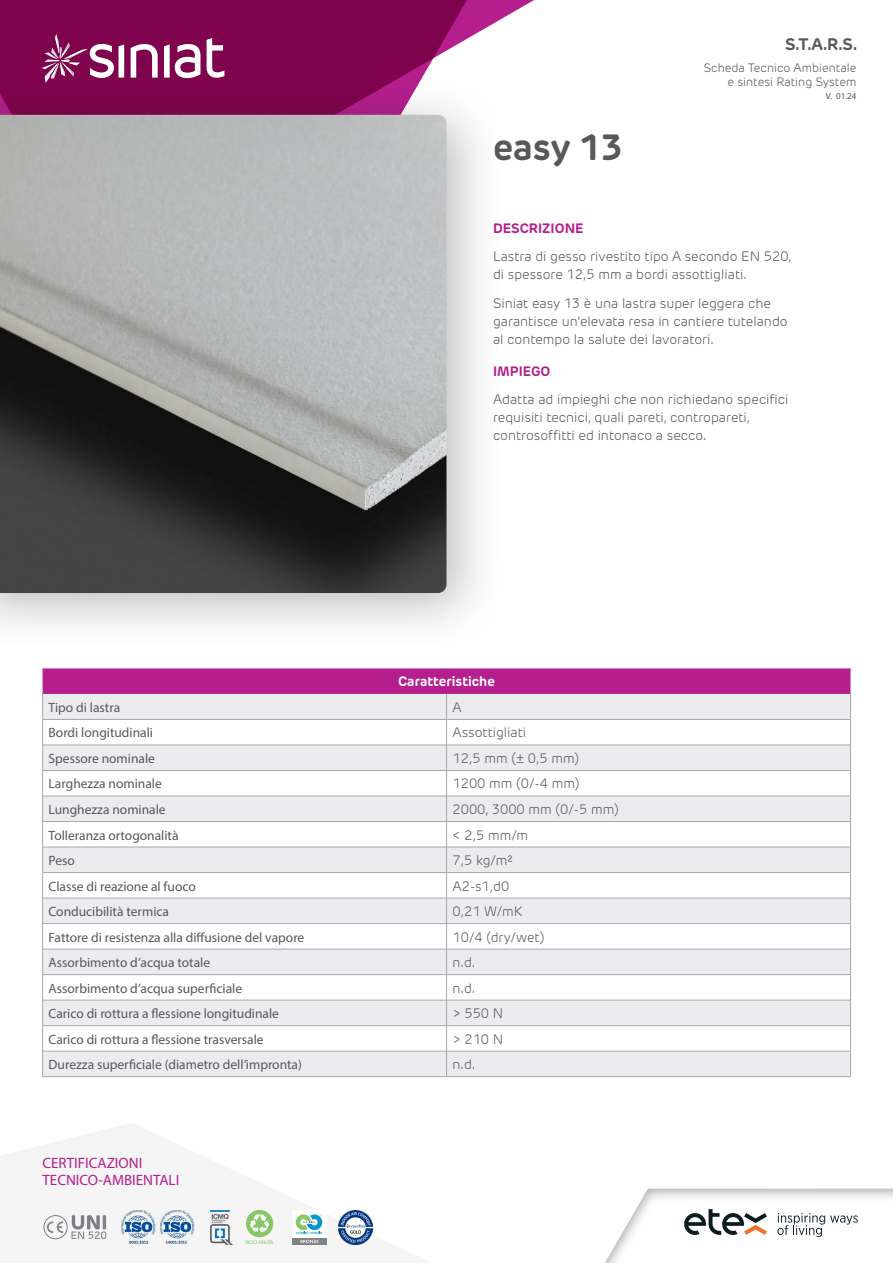
<style>
.page{position:relative;width:893px;height:1263px;background:#fff}
.page>*{position:absolute;margin:0;border:0;box-sizing:border-box;transform-origin:0 0}
.t1{font:700 36px "New Rubrik Edge";color:#57585a}
.t2{font:700 16.5px "New Rubrik Edge";color:#57585a}
.t3{font:15px/16.6px "Myriad Pro";color:#b41e8d}
.t4{font:300 13.5px/18px "New Rubrik Edge";color:#57585a}
.t5{font:13.5px "Myriad Pro";color:#57585a}
.t6{font:700 13.5px "New Rubrik Edge";color:#b41e8d}
.t7{font:700 13.5px "New Rubrik Edge";color:#fff}
.t8{font:300 12px/13.5px "New Rubrik Edge";color:#57585a;text-align:right}
.t9{font:9px "Myriad Pro";color:#57585a}
.t10{font:5.1px "Myriad Pro";letter-spacing:-.03em;color:#87c765}
</style>
<div class="page">
<img style="left:605px;top:1188px;width:288px;height:75px">
<svg style="left:777px;top:1213px;width:81px;height:24px"></svg>
<svg style="left:684px;top:1209px;width:83px;height:26px"></svg>
<svg style="left:43px;top:1210px;width:319px;height:35px;fill:#f5f5f6"></svg>
<svg style="left:0;top:0;width:534px;height:78px;background:#94286a"></svg>
<div style="left:0;top:78px;width:505px;height:573px;background:#231f20;opacity:.3"></div>
<img style="left:0;top:115px;width:446px;height:478px">
<div style="left:43px;top:668px;width:807px;height:26px;background:#b41e8d"></div>
<div style="left:43px;top:694px;width:807px;height:382px;background:#ececee"></div>
<svg style="left:43px;top:720px;width:807px;height:331px"></svg>
<hr style="left:43px;top:668px;width:404px;height:1px;background:#d291bf">
<hr style="left:447px;top:668px;width:404px;height:1px;background:#d291bf">
<hr style="left:43px;top:719px;width:404px;height:1px;background:#a8a9ad">
<hr style="left:447px;top:719px;width:404px;height:1px;background:#a8a9ad">
<hr style="left:43px;top:745px;width:404px;height:1px;background:#a8a9ad">
<hr style="left:447px;top:745px;width:404px;height:1px;background:#a8a9ad">
<hr style="left:43px;top:770px;width:404px;height:1px;background:#a8a9ad">
<hr style="left:447px;top:770px;width:404px;height:1px;background:#a8a9ad">
<hr style="left:43px;top:796px;width:404px;height:1px;background:#a8a9ad">
<hr style="left:447px;top:796px;width:404px;height:1px;background:#a8a9ad">
<hr style="left:43px;top:821px;width:404px;height:1px;background:#a8a9ad">
<hr style="left:447px;top:821px;width:404px;height:1px;background:#a8a9ad">
<hr style="left:43px;top:847px;width:404px;height:1px;background:#a8a9ad">
<hr style="left:447px;top:847px;width:404px;height:1px;background:#a8a9ad">
<hr style="left:43px;top:872px;width:404px;height:1px;background:#a8a9ad">
<hr style="left:447px;top:872px;width:404px;height:1px;background:#a8a9ad">
<hr style="left:43px;top:898px;width:404px;height:1px;background:#a8a9ad">
<hr style="left:447px;top:898px;width:404px;height:1px;background:#a8a9ad">
<hr style="left:43px;top:923px;width:404px;height:1px;background:#a8a9ad">
<hr style="left:447px;top:923px;width:404px;height:1px;background:#a8a9ad">
<hr style="left:43px;top:949px;width:404px;height:1px;background:#a8a9ad">
<hr style="left:447px;top:949px;width:404px;height:1px;background:#a8a9ad">
<hr style="left:43px;top:974px;width:404px;height:1px;background:#a8a9ad">
<hr style="left:447px;top:974px;width:404px;height:1px;background:#a8a9ad">
<hr style="left:43px;top:1000px;width:404px;height:1px;background:#a8a9ad">
<hr style="left:447px;top:1000px;width:404px;height:1px;background:#a8a9ad">
<hr style="left:43px;top:1025px;width:404px;height:1px;background:#a8a9ad">
<hr style="left:447px;top:1025px;width:404px;height:1px;background:#a8a9ad">
<hr style="left:43px;top:1051px;width:404px;height:1px;background:#a8a9ad">
<svg style="left:42px;top:668px;width:1px;height:408px"></svg>
<hr style="left:447px;top:1051px;width:404px;height:1px;background:#a8a9ad">
<svg style="left:850px;top:668px;width:1px;height:408px"></svg>
<hr style="left:43px;top:1076px;width:404px;height:1px;background:#a8a9ad">
<hr style="left:447px;top:1076px;width:404px;height:1px;background:#a8a9ad">
<svg style="left:446px;top:694px;width:1px;height:382px"></svg>
<svg style="left:90px;top:44px;width:34px;height:34px"></svg>
<svg style="left:131px;top:44px;width:27px;height:34px"></svg>
<svg style="left:164px;top:44px;width:36px;height:34px"></svg>
<svg style="left:207px;top:38px;width:17px;height:40px"></svg>
<img style="left:42px;top:79px;width:46px;height:3px">
<img style="left:42px;top:34px;width:46px;height:45px">
<img style="left:122px;top:1210px;width:72px;height:34px">
<div style="left:246px;top:1210px;width:27px;height:27px;background:#87c765;border-radius:50%"></div>
<svg style="left:250px;top:1214px;width:20px;height:19px"></svg>
<img style="left:339px;top:1210px;width:34px;height:34px">
<img style="left:210px;top:1210px;width:22px;height:34px">
<svg style="left:71px;top:1215px;width:35px;height:24px"></svg>
<svg style="left:47px;top:1221px;width:16px;height:12px"></svg>
<div style="left:44px;top:1215px;width:24px;height:24px;border:1px solid #7c7e87;border-radius:50%"></div>
<div style="left:292px;top:1239px;width:34px;height:5px;background:#808285"></div>
<div style="left:292px;top:1210px;width:34px;height:28px;background:#fff"></div>
<svg style="left:296px;top:1214px;width:26px;height:20px"></svg>
<svg style="left:300px;top:1240px;width:19px;height:3px"></svg>
<h1 class="t1" style="left:493px;top:125px;width:131px">easy 13</h1>
<p class="t2" style="left:785px;top:34px;width:74px">S.T.A.R.S.</p>
<p class="t8" style="left:704px;top:61px;width:154px">Scheda Tecnico Ambientale e sintesi Rating System</p>
<p class="t9" style="left:826px;top:90px;width:32px">V. 01.24</p>
<p class="t6" style="left:493px;top:219px;width:92px">DESCRIZIONE</p>
<p class="t4" style="left:493px;top:248px;width:300px">Lastra di gesso rivestito tipo A secondo EN 520, di spessore 12,5 mm a bordi assottigliati.</p>
<p class="t4" style="left:493px;top:294px;width:296px">Siniat easy 13 è una lastra super leggera che garantisce un'elevata resa in cantiere tutelando al contempo la salute dei lavoratori.</p>
<p class="t6" style="left:493px;top:362px;width:59px">IMPIEGO</p>
<p class="t4" style="left:493px;top:390px;width:297px">Adatta ad impieghi che non richiedano specifici requisiti tecnici, quali pareti, contropareti, controsoffitti ed intonaco a secco.</p>
<p class="t7" style="left:398px;top:673px;width:98px">Caratteristiche</p>
<p class="t5" style="left:49px;top:699px;width:73px">Tipo di lastra</p>
<p class="t4" style="left:453px;top:698px;width:11px">A</p>
<p class="t5" style="left:49px;top:725px;width:106px">Bordi longitudinali</p>
<p class="t4" style="left:453px;top:724px;width:75px">Assottigliati</p>
<p class="t5" style="left:49px;top:750px;width:108px">Spessore nominale</p>
<p class="t4" style="left:453px;top:749px;width:128px">12,5 mm (± 0,5 mm)</p>
<p class="t5" style="left:49px;top:776px;width:115px">Larghezza nominale</p>
<p class="t4" style="left:453px;top:775px;width:129px">1200 mm (0/-4 mm)</p>
<p class="t5" style="left:49px;top:801px;width:119px">Lunghezza nominale</p>
<p class="t4" style="left:453px;top:800px;width:168px">2000, 3000 mm (0/-5 mm)</p>
<p class="t5" style="left:49px;top:827px;width:132px">Tolleranza ortogonalità</p>
<p class="t4" style="left:453px;top:826px;width:77px">&lt; 2,5 mm/m</p>
<p class="t5" style="left:49px;top:852px;width:28px">Peso</p>
<p class="t4" style="left:453px;top:851px;width:62px">7,5 kg/m²</p>
<p class="t5" style="left:49px;top:878px;width:149px">Classe di reazione al fuoco</p>
<p class="t4" style="left:453px;top:877px;width:58px">A2-s1,d0</p>
<p class="t5" style="left:49px;top:903px;width:122px">Conducibilità termica</p>
<p class="t4" style="left:453px;top:902px;width:71px">0,21 W/mK</p>
<p class="t5" style="left:49px;top:929px;width:257px">Fattore di resistenza alla diffusione del vapore</p>
<p class="t4" style="left:453px;top:928px;width:93px">10/4 (dry/wet)</p>
<p class="t5" style="left:49px;top:954px;width:163px">Assorbimento d’acqua totale</p>
<p class="t4" style="left:453px;top:953px;width:24px">n.d.</p>
<p class="t5" style="left:49px;top:980px;width:195px">Assorbimento d’acqua superficiale</p>
<p class="t4" style="left:453px;top:979px;width:24px">n.d.</p>
<p class="t5" style="left:49px;top:1005px;width:232px">Carico di rottura a flessione longitudinale</p>
<p class="t4" style="left:453px;top:1004px;width:52px">&gt; 550 N</p>
<p class="t5" style="left:49px;top:1031px;width:217px">Carico di rottura a flessione trasversale</p>
<p class="t4" style="left:453px;top:1030px;width:52px">&gt; 210 N</p>
<p class="t5" style="left:49px;top:1056px;width:255px">Durezza superficiale (diametro dell’impronta)</p>
<p class="t4" style="left:453px;top:1055px;width:24px">n.d.</p>
<p class="t3" style="left:43px;top:1155px;width:138px">CERTIFICAZIONI<br>TECNICO-AMBIENTALI</p>
<p class="t10" style="left:245px;top:1239px;width:29px">RICICLABILITÀ</p>
</div>
